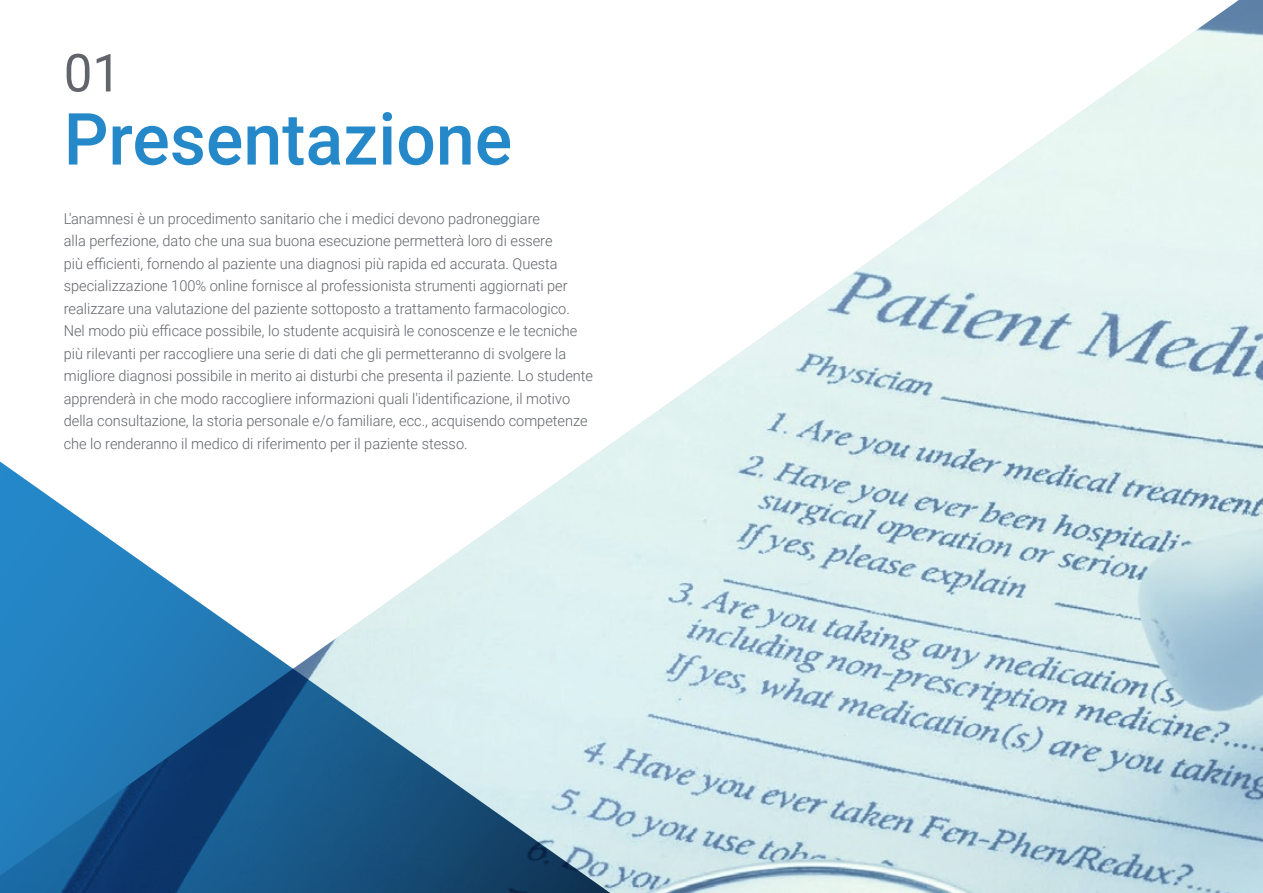
<style>
.page{position:relative;width:1263px;height:893px;background:#fff}
.page>*{position:absolute;margin:0;border:0;box-sizing:border-box;transform-origin:0 0}
.t1{font:500 72px "Roboto";color:#2488c9}
.t2{font:52.5px "Roboto";color:#61646a}
.t3{font:300 15px/22.5px "Roboto";color:#61646a}
</style>
<div class="page">
<img style="left:608px;top:0;width:655px;height:893px">
<svg style="left:0;top:446px;width:640px;height:447px"></svg>
<h2 class="t2" style="left:64px;top:36px;width:59px">01</h2>
<h1 class="t1" style="left:64px;top:89px;width:450px">Presentazione</h1>
<p class="t3" style="left:64px;top:207px;width:531px">L'anamnesi è un procedimento sanitario che i medici devono padroneggiare<br>alla perfezione, dato che una sua buona esecuzione permetterà loro di essere<br>più efficienti, fornendo al paziente una diagnosi più rapida ed accurata. Questa specializzazione 100% online fornisce al professionista strumenti aggiornati per realizzare una valutazione del paziente sottoposto a trattamento farmacologico.<br>Nel modo più efficace possibile, lo studente acquisirà le conoscenze e le tecniche più rilevanti per raccogliere una serie di dati che gli permetteranno di svolgere la migliore diagnosi possibile in merito ai disturbi che presenta il paziente. Lo studente apprenderà in che modo raccogliere informazioni quali l'identificazione, il motivo della consultazione, la storia personale e/o familiare, ecc., acquisendo competenze che lo renderanno il medico di riferimento per il paziente stesso.</p>
</div>
